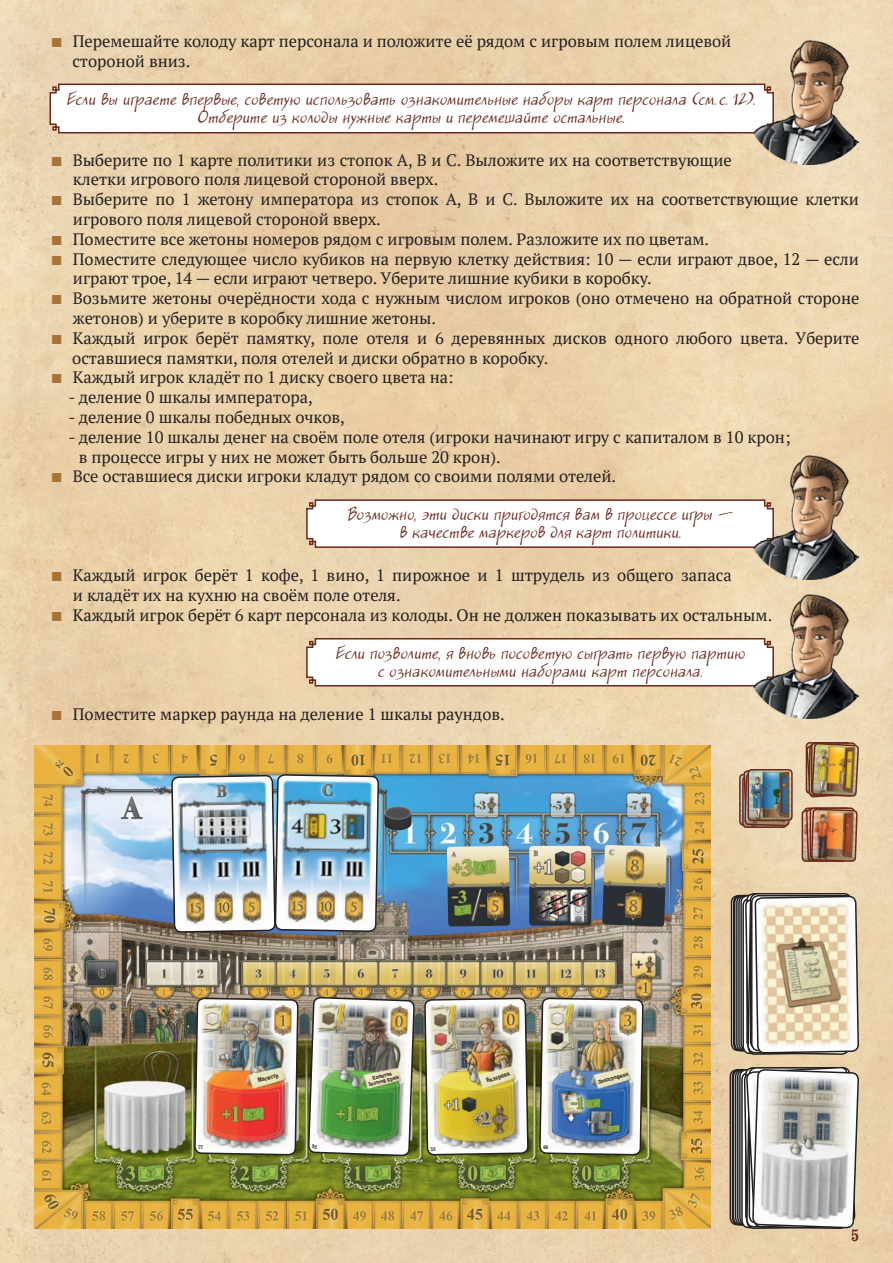
<style>
.page{position:relative;width:893px;height:1263px;background:#fff}
.page>*{position:absolute;margin:0;border:0;box-sizing:border-box;transform-origin:0 0}
.t1{font:16.5px/19.8px "PT Serif";color:#231f20}
.t2{font:16.5px "SPSL Swordsman C";color:#6a291f}
.t3{font:italic 15px/18px "Jakob C";letter-spacing:.045em;color:#6a291f;text-align:center}
.t4{font:6px "SPSL Swordsman C";color:#231f20}
.t5{font:5.4px/5.4px "SPSL Swordsman C";color:#231f20;text-align:center}
.s1{font-family:"Times New Roman";font-size:19.8px;color:#a77436}
</style>
<div class="page">
<img style="left:0;top:0;width:893px;height:1263px">
<svg style="left:49px;top:83px;width:705px;height:51px"></svg>
<img style="left:754px;top:40px;width:105px;height:124px">
<svg style="left:305px;top:499px;width:449px;height:50px"></svg>
<img style="left:754px;top:456px;width:105px;height:116px">
<img style="left:34px;top:746px;width:137px;height:483px">
<img style="left:171px;top:572px;width:689px;height:691px">
<p class="t1" style="left:72px;top:31px;width:660px;text-indent:-22px"><span class="s1">■</span> Перемешайте колоду карт персонала и положите её рядом с игровым полем лицевой стороной вниз.</p>
<p class="t3" style="left:66px;top:91px;width:696px">Есливы играетевпервые,советую использоватьознакомительныенаборы карт персонала(см.с. 12).<br>Отберитеиз колоды нужныекарты и перемешайтеостальные.</p>
<p class="t1" style="left:73px;top:150px;width:660px;text-indent:-22px"><span class="s1">■</span> Выберите по 1 карте политики из стопок А, В и С. Выложите их на соответствующие клетки игрового поля лицевой стороной вверх.</p>
<p class="t1" style="left:73px;top:189px;width:787px;text-indent:-22px"><span class="s1">■</span> Выберите по 1 жетону императора из стопок А, В и С. Выложите их на соответствующие клетки игрового поля лицевой стороной вверх.</p>
<p class="t1" style="left:51px;top:229px;width:660px"><span class="s1">■</span> Поместите все жетоны номеров рядом с игровым полем. Разложите их по цветам.</p>
<p class="t1" style="left:73px;top:249px;width:787px;text-indent:-22px"><span class="s1">■</span> Поместите следующее число кубиков на первую клетку действия: 10 — если играют двое, 12 — если играют трое, 14 — если играют четверо. Уберите лишние кубики в коробку.</p>
<p class="t1" style="left:73px;top:288px;width:788px;text-indent:-22px"><span class="s1">■</span> Возьмите жетоны очерёдности хода с нужным числом игроков (оно отмечено на обратной стороне жетонов) и уберите в коробку лишние жетоны.</p>
<p class="t1" style="left:72px;top:328px;width:789px;text-indent:-21px"><span class="s1">■</span> Каждый игрок берёт памятку, поле отеля и 6 деревянных дисков одного любого цвета. Уберите оставшиеся памятки, поля отелей и диски обратно в коробку.</p>
<p class="t1" style="left:51px;top:367px;width:404px"><span class="s1">■</span> Каждый игрок кладёт по 1 диску своего цвета на:</p>
<p class="t1" style="left:69px;top:387px;width:246px">- деление 0 шкалы императора,</p>
<p class="t1" style="left:69px;top:407px;width:278px">- деление 0 шкалы победных очков,</p>
<p class="t1" style="left:79px;top:427px;width:713px;text-indent:-10px">- деление 10 шкалы денег на своём поле отеля (игроки начинают игру с капиталом в 10 крон; в процессе игры у них не может быть больше 20 крон).</p>
<p class="t1" style="left:51px;top:466px;width:567px"><span class="s1">■</span> Все оставшиеся диски игроки кладут рядом со своими полями отелей.</p>
<p class="t3" style="left:347px;top:506px;width:393px">Возможно,этидискипригодятсявам в процессеигры — в качествемаркеровдлякарт политики.</p>
<p class="t1" style="left:73px;top:565px;width:660px;text-indent:-22px"><span class="s1">■</span> Каждый игрок берёт 1 кофе, 1 вино, 1 пирожное и 1 штрудель из общего запаса и кладёт их на кухню на своём поле отеля.</p>
<p class="t1" style="left:51px;top:605px;width:723px"><span class="s1">■</span> Каждый игрок берёт 6 карт персонала из колоды. Он не должен показывать их остальным.</p>
<p class="t3" style="left:335px;top:644px;width:416px">Еслипозволите,явновьпосоветую сыгратьпервую партию с ознакомительныминаборамикарт персонала.</p>
<p class="t1" style="left:51px;top:704px;width:455px"><span class="s1">■</span> Поместите маркер раунда на деление 1 шкалы раундов.</p>
<p class="t4" style="left:257px;top:1077px;width:23px;rotate:-15deg">Магистр</p>
<p class="t5" style="left:367px;top:1077px;width:33px;rotate:-14deg">Капитан<br>Золотой Крюк</p>
<p class="t4" style="left:486px;top:1077px;width:26px;rotate:-17deg">Балерина</p>
<p class="t5" style="left:597px;top:1079px;width:33px;rotate:-15deg">Ландграфиня</p>
<p class="t2" style="left:852px;top:1226px;width:9px">5</p>
</div>
